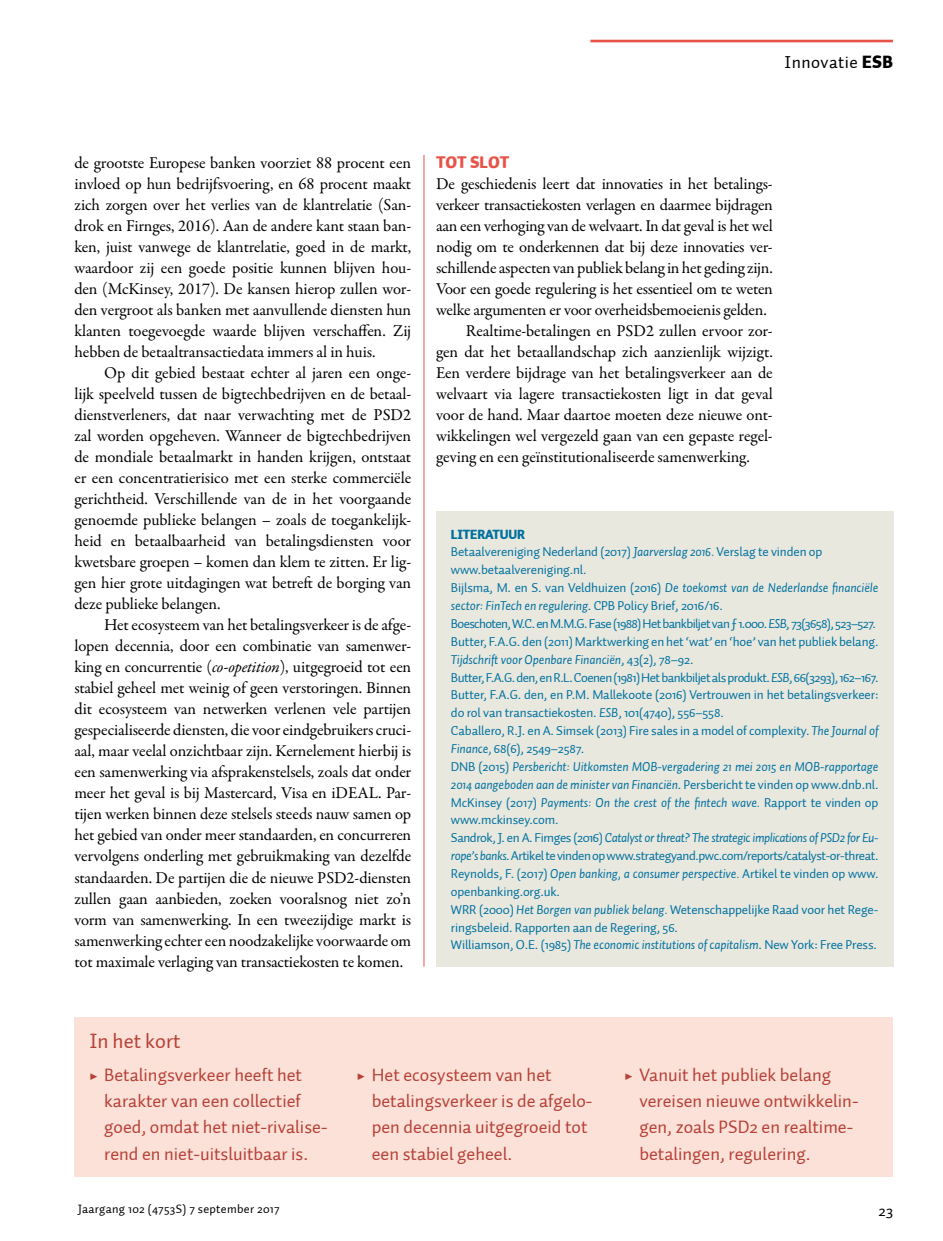
<style>
.page{position:relative;width:943px;height:1241px;background:#fff}
.page>*{position:absolute;margin:0;border:0;box-sizing:border-box;transform-origin:0 0}
.t1{font:21px "Auto 1";color:#b74037}
.t2{font:18.38px/26.2px "Auto 1";color:#b74037}
.t3{font:17.5px "Auto 1";letter-spacing:.025em;color:#000}
.t4{font:16.62px/21px "Garamond Premr Pro";letter-spacing:-.01em;color:#000;text-align:justify}
.t5{font:900 16.62px "Auto 1";color:#e85348}
.t6{font:15.75px "Auto 1";color:#000}
.t7{font:13.12px/17.8px "Auto 1";letter-spacing:-.01em;color:#00719f}
.t8{font:12.25px "Auto 1";letter-spacing:.025em;color:#000}
.s1{font-weight:900}
.s2{font-style:italic}
.s3{font-family:"Garamond Premr Pro";font-weight:700}
</style>
<div class="page">
<hr style="left:590px;top:40px;width:302px;height:2px;background:#e85348">
<hr style="left:423px;top:155px;width:1px;height:811px;background:#e85348">
<div style="left:436px;top:511px;width:457px;height:455px;background:#e9e8df"></div>
<div style="left:74px;top:1016px;width:819px;height:160px;background:#fbe1d7"></div>
<p class="t3" style="left:784px;top:51px;width:110px">Innovatie <span class="s1">ESB</span></p>
<p class="t4" style="left:74px;top:153px;width:338px">de grootste Europese banken voorziet 88 procent een invloed op hun bedrijfsvoering, en 68 procent maakt zich zorgen over het verlies van de klantrelatie (San&shy;drok en Firnges, 2016). Aan de andere kant staan ban&shy;ken, juist vanwege de klantrelatie, goed in de markt, waardoor zij een goede positie kunnen blijven hou&shy;den (McKinsey, 2017). De kansen hierop zullen wor&shy;den vergroot als banken met aanvullende diensten hun klanten toegevoegde waarde blijven verschaffen. Zij hebben de betaaltransactiedata immers al in huis.</p>
<p class="t4" style="left:74px;top:363px;width:338px;text-indent:30px">Op dit gebied bestaat echter al jaren een onge&shy;lijk speelveld tussen de bigtechbedrijven en de betaal&shy;dienstverleners, dat naar verwachting met de PSD2 zal worden opgeheven. Wanneer de bigtechbedrijven de mondiale betaalmarkt in handen krijgen, ontstaat er een concentratierisico met een sterke commerciële gerichtheid. Verschillende van de in het voorgaande genoemde publieke belangen – zoals de toegankelijk&shy;heid en betaalbaarheid van betalingsdiensten voor kwetsbare groepen – komen dan klem te zitten. Er lig&shy;gen hier grote uitdagingen wat betreft de borging van deze publieke belangen.</p>
<p class="t4" style="left:74px;top:615px;width:338px;text-indent:30px">Het ecosysteem van het betalingsverkeer is de afge&shy;lopen decennia, door een combinatie van samenwer&shy;king en concurrentie (<span class="s2">co-opetition</span>), uitgegroeid tot een stabiel geheel met weinig of geen verstoringen. Binnen dit ecosysteem van netwerken verlenen vele partijen gespecialiseerde diensten, die voor eindgebruikers cruci&shy;aal, maar veelal onzichtbaar zijn. Kernelement hierbij is een samenwerking via afsprakenstelsels, zoals dat onder meer het geval is bij Mastercard, Visa en iDEAL. Par&shy;tijen werken binnen deze stelsels steeds nauw samen op het gebied van onder meer standaarden, en concurreren vervolgens onderling met gebruikmaking van dezelfde standaarden. De partijen die de nieuwe PSD2-diensten zullen gaan aanbieden, zoeken vooralsnog niet zo’n vorm van samenwerking. In een tweezijdige markt is samenwerking echter een noodzakelijke voorwaarde om tot maximale verlaging van transactiekosten te komen.</p>
<p class="t5" style="left:436px;top:151px;width:75px">TOT SLOT</p>
<p class="t4" style="left:436px;top:174px;width:338px">De geschiedenis leert dat innovaties in het betalings-</p>
<p class="t4" style="left:436px;top:195px;width:338px">verkeer transactiekosten verlagen en daarmee bijdragen</p>
<p class="t4" style="left:436px;top:216px;width:338px">aan een verhoging van de welvaart. In dat geval is het wel</p>
<p class="t4" style="left:436px;top:237px;width:338px">nodig om te onderkennen dat bij deze innovaties ver-</p>
<p class="t4" style="left:436px;top:258px;width:338px">schillende aspecten van publiek belang in het geding zijn.</p>
<p class="t4" style="left:436px;top:279px;width:338px">Voor een goede regulering is het essentieel om te weten</p>
<p class="t4" style="left:436px;top:300px;width:332px">welke argumenten er voor overheidsbemoeienis gelden.</p>
<p class="t4" style="left:466px;top:321px;width:308px">Realtime-betalingen en PSD2 zullen ervoor zor-</p>
<p class="t4" style="left:436px;top:342px;width:338px">gen dat het betaallandschap zich aanzienlijk wijzigt.</p>
<p class="t4" style="left:436px;top:363px;width:338px">Een verdere bijdrage van het betalingsverkeer aan de</p>
<p class="t4" style="left:436px;top:384px;width:338px">welvaart via lagere transactiekosten ligt in dat geval</p>
<p class="t4" style="left:436px;top:405px;width:338px">voor de hand. Maar daartoe moeten deze nieuwe ont-</p>
<p class="t4" style="left:436px;top:426px;width:338px">wikkelingen wel vergezeld gaan van een gepaste regel-</p>
<p class="t4" style="left:436px;top:447px;width:315px">geving en een geïnstitutionaliseerde samenwerking.</p>
<p class="t7" style="left:451px;top:525px;width:429px"><span class="s1">LITERATUUR<br></span>Betaalvereniging Nederland (2017) <span class="s2">Jaarverslag 2016.</span> Verslag te vinden op www.betaalvereniging.nl.<br>Bijlsma, M. en S. van Veldhuizen (2016) <span class="s2">De toekomst van de Nederlandse financiële sector: FinTech en regulering</span>. CPB Policy Brief, 2016/16.<br>Boeschoten, W.C. en M.M.G. Fase (1988) Het bankbiljet van ƒ 1.000. <span class="s2">ESB</span>, 73(3658), 523–527.<br>Butter, F.A.G. den (2011) Marktwerking en het ‘wat’ en ‘hoe’ van het publiek belang.<br><span class="s2">Tijdschrift voor Openbare Financiën</span>, 43(2), 78–92.<br>Butter, F.A.G. den, en R.L. Coenen (1981) Het bankbiljet als produkt. <span class="s2">ESB</span>, 66(3293), 162–167.<br>Butter, F.A.G. den, en P.M. Mallekoote (2016) Vertrouwen in het betalingsverkeer: do rol van transactiekosten. <span class="s2">ESB</span>, 101(4740), 556–558.<br>Caballero, R.J. en A. Simsek (2013) Fire sales in a model of complexity. <span class="s2">The Journal of Finance,</span> 68(6), 2549–2587.<br>DNB (2015) <span class="s2">Persbericht: Uitkomsten MOB-vergadering 21 mei 2015 en MOB-rapportage 2014 aangeboden aan de minister van Financiën</span>. Persbericht te vinden op www.dnb.nl.<br>McKinsey (2017) <span class="s2">Payments: On the crest of the fintech wave.</span> Rapport te vinden op www.mckinsey.com.<br>Sandrok, J. en A. Firnges (2016) <span class="s2">Catalyst or threat? The strategic implications of PSD2 for Eu&shy;rope’s banks</span>. Artikel te vinden op www.strategyand.pwc.com/reports/catalyst-or-threat.<br>Reynolds, F. (2017) <span class="s2">Open banking, a consumer perspective.</span> Artikel te vinden op www. openbanking.org.uk.<br>WRR (2000) <span class="s2">Het Borgen van publiek belang.</span> Wetenschappelijke Raad voor het Rege&shy;ringsbeleid. Rapporten aan de Regering, 56.<br>Williamson, O.E. (1985) <span class="s2">The economic institutions of capitalism</span>. New York: Free Press.</p>
<p class="t1" style="left:89px;top:1027px;width:93px">In het kort</p>
<p class="t2" style="left:104px;top:1061px;width:225px;text-indent:-15px"><span class="s3">▶</span> Betalingsverkeer heeft het karakter van een collectief goed, omdat het niet-rivalise&shy;rend en niet-uitsluitbaar is.</p>
<p class="t2" style="left:372px;top:1061px;width:222px;text-indent:-15px"><span class="s3">▶</span> Het ecosysteem van het betalingsverkeer is de afgelo&shy;pen decennia uitgegroeid tot een stabiel geheel.</p>
<p class="t2" style="left:639px;top:1061px;width:220px;text-indent:-15px"><span class="s3">▶</span> Vanuit het publiek belang vereisen nieuwe ontwikkelin&shy;gen, zoals PSD2 en realtime&shy;betalingen, regulering.</p>
<p class="t8" style="left:78px;top:1201px;width:203px">Jaargang 102 (4753S) 7 september 2017</p>
<p class="t6" style="left:878px;top:1200px;width:16px">23</p>
</div>
